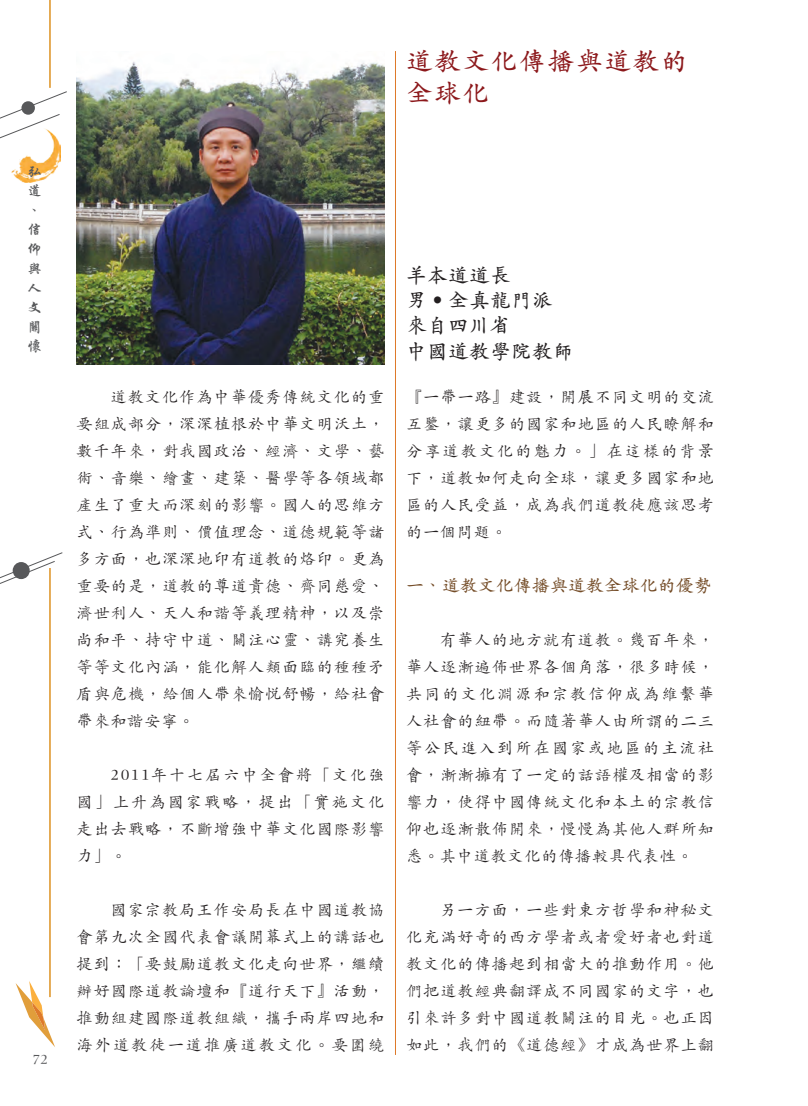
<style>
.page{position:relative;width:808px;height:1106px;background:#fff}
.page>*{position:absolute;margin:0;border:0;box-sizing:border-box;transform-origin:0 0}
.t1{font:600 27px/32.4px "M Kai HK";letter-spacing:.05em;color:#8c181b}
.t2{font:600 21px "M Kai HK";color:#231f20}
.t3{font:600 18px "M Kai HK";color:#744c27}
.t4{font:500 16.5px/27px "M Kai HK";letter-spacing:.04em;color:#231f20;text-align:justify}
.t5{font:700 15px/19.5px "C Xing Kai HK";color:#57585a;text-align:justify}
.t6{font:500 15px "M Kai HK";color:#57585a}
</style>
<div class="page">
<img style="left:77px;top:62px;width:308px;height:303px">
<img style="left:11px;top:149px;width:49px;height:33px">
<svg style="left:16px;top:981px;width:39px;height:66px"></svg>
<hr style="left:49px;top:0;width:2px;height:88px;background:#e19e3b">
<hr style="left:49px;top:568px;width:2px;height:429px;background:#e19e3b">
<svg style="left:0;top:91px;width:67px;height:58px"></svg>
<div style="left:21px;top:101px;width:14px;height:14px;background:#57585a;border-radius:50%"></div>
<svg style="left:0;top:552px;width:63px;height:61px"></svg>
<div style="left:13px;top:562px;width:17px;height:17px;background:#57585a;border-radius:50%"></div>
<hr style="left:395px;top:51px;width:1px;height:1003px;background:#de7a2a">
<p class="t5" style="left:27px;top:161px;width:16px">弘道、信仰與人文關懷</p>
<p class="t6" style="left:32px;top:1048px;width:17px">72</p>
<p class="t1" style="left:406px;top:43px;width:284px">道教文化傳播與道教的全球化</p>
<p class="t4" style="left:77px;top:382px;width:310px;text-indent:34px">道教文化作為中華優秀傳統文化的重要組成部分，深深植根於中華文明沃土，數千年來，對我國政治、經濟、文學、藝術、音樂、繪畫、建築、醫學等各領域都產生了重大而深刻的影響。國人的思維方式、行為準則、價值理念、道德規範等諸多方面，也深深地印有道教的烙印。更為重要的是，道教的尊道貴德、齊同慈愛、濟世利人、天人和諧等義理精神，以及崇尚和平、持守中道、關注心靈、講究養生等等文化內涵，能化解人類面臨的種種矛盾與危機，給個人帶來愉悅舒暢，給社會帶來和諧安寧。</p>
<p class="t4" style="left:77px;top:760px;width:310px;text-indent:34px">2011年十七屆六中全會將「文化強國」上升為國家戰略，提出「實施文化走出去戰略，不斷增強中華文化國際影響力」。</p>
<p class="t4" style="left:77px;top:895px;width:310px;text-indent:34px">國家宗教局王作安局長在中國道教協會第九次全國代表會議開幕式上的講話也提到：「要鼓勵道教文化走向世界，繼續辦好國際道教論壇和『道行天下』活動，推動組建國際道教組織，攜手兩岸四地和海外道教徒一道推廣道教文化。要圍繞</p>
<p class="t2" style="left:406px;top:260px;width:106px">羊本道道長</p>
<p class="t2" style="left:406px;top:286px;width:148px">男‧全真龍門派</p>
<p class="t2" style="left:406px;top:311px;width:106px">來自四川省</p>
<p class="t2" style="left:406px;top:336px;width:169px">中國道教學院教師</p>
<p class="t4" style="left:406px;top:382px;width:310px">『一帶一路』建設，開展不同文明的交流互鑒，讓更多的國家和地區的人民瞭解和分享道教文化的魅力。」在這樣的背景下，道教如何走向全球，讓更多國家和地區的人民受益，成為我們道教徒應該思考的一個問題。</p>
<p class="t3" style="left:406px;top:573px;width:307px">一、道教文化傳播與道教全球化的優勢</p>
<p class="t4" style="left:406px;top:625px;width:310px;text-indent:34px">有華人的地方就有道教。幾百年來，華人逐漸遍佈世界各個角落，很多時候，共同的文化淵源和宗教信仰成為維繫華人社會的紐帶。而隨著華人由所謂的二三等公民進入到所在國家或地區的主流社會，漸漸擁有了一定的話語權及相當的影響力，使得中國傳統文化和本土的宗教信仰也逐漸散佈開來，慢慢為其他人群所知悉。其中道教文化的傳播較具代表性。</p>
<p class="t4" style="left:406px;top:895px;width:310px;text-indent:34px">另一方面，一些對東方哲學和神秘文化充滿好奇的西方學者或者愛好者也對道教文化的傳播起到相當大的推動作用。他們把道教經典翻譯成不同國家的文字，也引來許多對中國道教關注的目光。也正因如此，我們的《道德經》才成為世界上翻</p>
</div>
